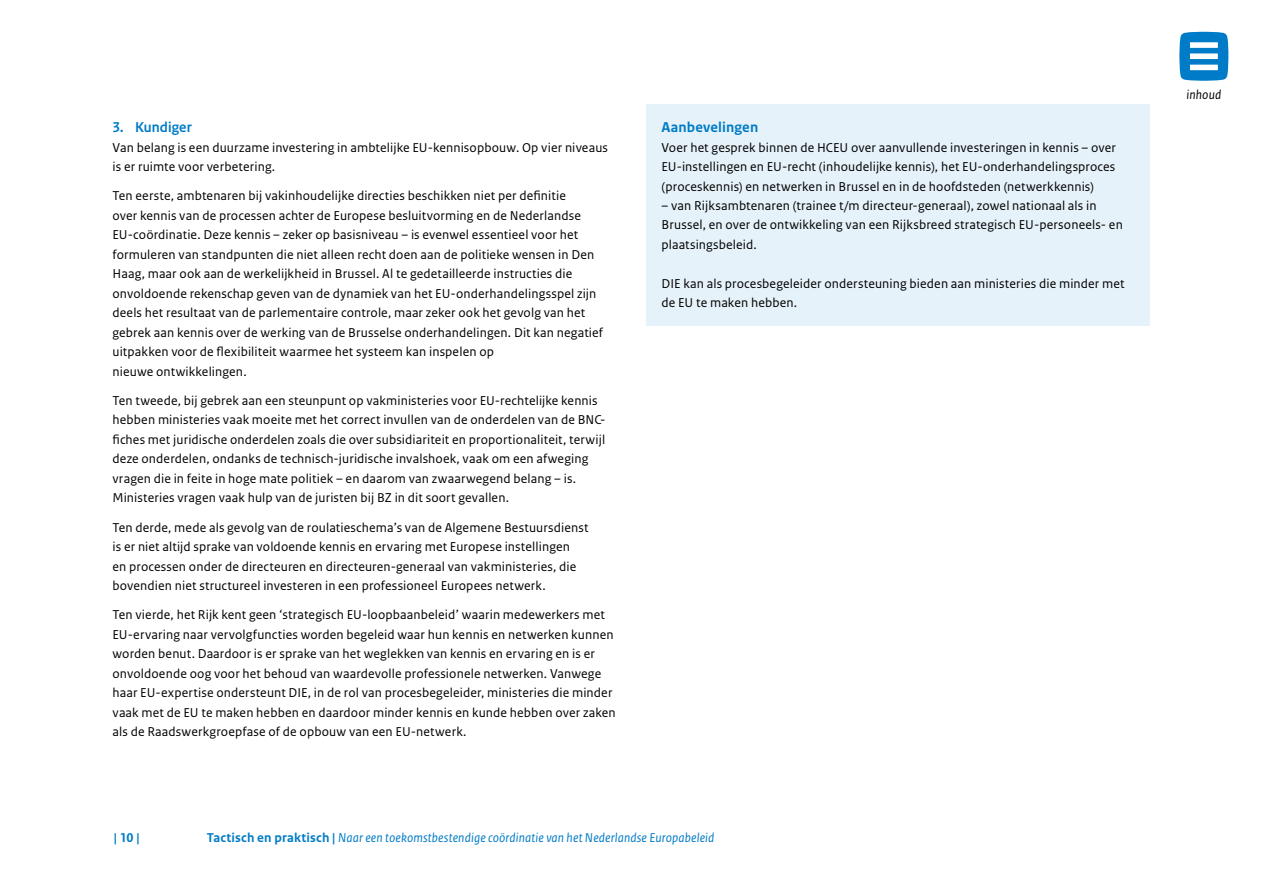
<style>
.page{position:relative;width:1263px;height:893px;background:#fff}
.page>*{position:absolute;margin:0;border:0;box-sizing:border-box;transform-origin:0 0}
.Box_Subhead{font:700 15px "Rijksoverheid Sans Text";letter-spacing:.01em;color:#007bc7}
.Head_H4{font:700 15px "Rijksoverheid Sans Heading";letter-spacing:.005em;color:#007bc7}
.Body{font:13.5px/19.5px "Rijksoverheid Sans Text";letter-spacing:.01em;color:#000}
.Box_Body{font:13.5px/19.5px "Rijksoverheid Sans Text";letter-spacing:.01em;color:#000}
.t1{font:13.5px "Rijksoverheid Sans Text Italic 3";letter-spacing:.01em;color:#007bc7}
.t2{font:13.5px "Rijksoverheid Sans Text Italic 4";letter-spacing:.01em;color:#000}
.t3{font:700 13.5px "Rijksoverheid Sans Text";color:#007bc7}
.s1{font-family:"Rijksoverheid Sans Text Bold 2"}
</style>
<div class="page">
<svg style="left:1179px;top:32px;width:49px;height:49px"></svg>
<div style="left:646px;top:105px;width:504px;height:45px;background:#e6f2f9"></div>
<div style="left:646px;top:126px;width:504px;height:141px;background:#e6f2f9"></div>
<div style="left:646px;top:262px;width:504px;height:63px;background:#e6f2f9"></div>
<h4 class="Head_H4" style="left:112px;top:119px;width:81px">3. Kundiger</h4>
<p class="Body" style="left:112px;top:138px;width:497px">Van belang is een duurzame investering in ambtelijke EU-kennisopbouw. Op vier niveaus is er ruimte voor verbetering.</p>
<p class="Body" style="left:112px;top:186px;width:492px">Ten eerste, ambtenaren bij vakinhoudelijke directies beschikken niet per definitie<br>over kennis van de processen achter de Europese besluitvorming en de Nederlandse EU-coördinatie. Deze kennis – zeker op basisniveau – is evenwel essentieel voor het formuleren van standpunten die niet alleen recht doen aan de politieke wensen in Den Haag, maar ook aan de werkelijkheid in Brussel. Al te gedetailleerde instructies die onvoldoende rekenschap geven van de dynamiek van het EU-onderhandelingsspel zijn deels het resultaat van de parlementaire controle, maar zeker ook het gevolg van het gebrek aan kennis over de werking van de Brusselse onderhandelingen. Dit kan negatief uitpakken voor de flexibiliteit waarmee het systeem kan inspelen op<br>nieuwe ontwikkelingen.</p>
<p class="Body" style="left:112px;top:391px;width:495px">Ten tweede, bij gebrek aan een steunpunt op vakministeries voor EU-rechtelijke kennis hebben ministeries vaak moeite met het correct invullen van de onderdelen van de BNC&shy;fiches met juridische onderdelen zoals die over subsidiariteit en proportionaliteit, terwijl deze onderdelen, ondanks de technisch-juridische invalshoek, vaak om een afweging vragen die in feite in hoge mate politiek – en daarom van zwaarwegend belang – is.<br>Ministeries vragen vaak hulp van de juristen bij BZ in dit soort gevallen.</p>
<p class="Body" style="left:112px;top:518px;width:478px">Ten derde, mede als gevolg van de roulatieschema’s van de Algemene Bestuursdienst is er niet altijd sprake van voldoende kennis en ervaring met Europese instellingen<br>en processen onder de directeuren en directeuren-generaal van vakministeries, die bovendien niet structureel investeren in een professioneel Europees netwerk.</p>
<p class="Body" style="left:112px;top:605px;width:505px">Ten vierde, het Rijk kent geen ‘strategisch EU-loopbaanbeleid’ waarin medewerkers met EU-ervaring naar vervolgfuncties worden begeleid waar hun kennis en netwerken kunnen worden benut. Daardoor is er sprake van het weglekken van kennis en ervaring en is er onvoldoende oog voor het behoud van waardevolle professionele netwerken. Vanwege haar EU-expertise ondersteunt DIE, in de rol van procesbegeleider, ministeries die minder vaak met de EU te maken hebben en daardoor minder kennis en kunde hebben over zaken als de Raadswerkgroepfase of de opbouw van een EU-netwerk.</p>
<p class="Box_Subhead" style="left:661px;top:119px;width:98px">Aanbevelingen</p>
<p class="Box_Body" style="left:661px;top:138px;width:456px;text-align:justify">Voer het gesprek binnen de HCEU over aanvullende investeringen in kennis – over EU-instellingen en EU-recht (inhoudelijke kennis), het EU-onderhandelingsproces (proceskennis) en netwerken in Brussel en in de hoofdsteden (netwerkkennis)</p>
<p class="Box_Body" style="left:661px;top:196px;width:463px">– van Rijksambtenaren (trainee t/m directeur-generaal), zowel nationaal als in<br>Brussel, en over de ontwikkeling van een Rijksbreed strategisch EU-personeels- en plaatsingsbeleid.</p>
<p class="Box_Body" style="left:661px;top:274px;width:465px">DIE kan als procesbegeleider ondersteuning bieden aan ministeries die minder met de EU te maken hebben.</p>
<p class="t3" style="left:114px;top:830px;width:27px">| 10 |</p>
<p class="t1" style="left:207px;top:830px;width:509px"><span class="s1">Tactisch en praktisch |</span> Naar een toekomstbestendige coördinatie van het Nederlandse Europabeleid</p>
<p class="t2" style="left:1186px;top:87px;width:36px">inhoud</p>
</div>
